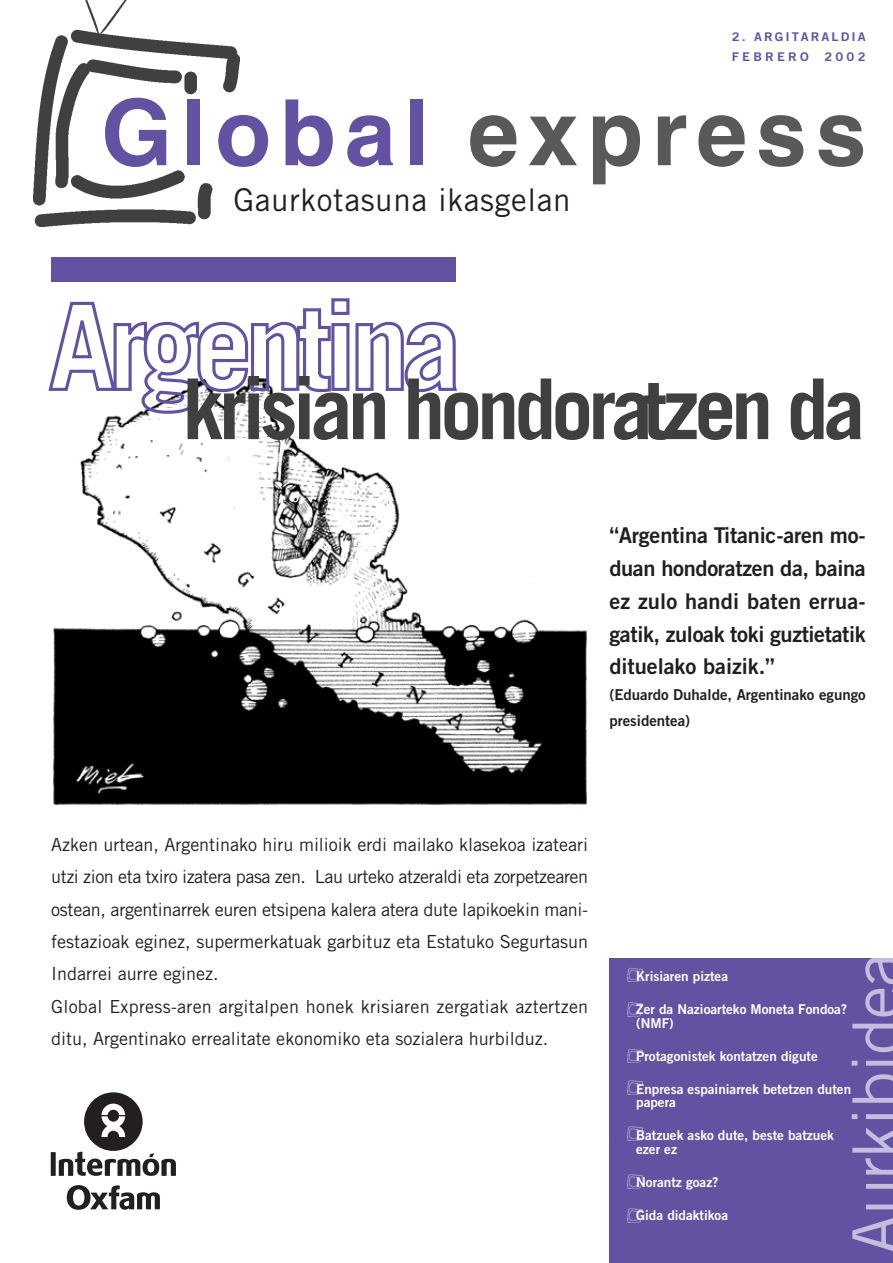
<style>
.page{position:relative;width:893px;height:1263px;background:#fff}
.page>*{position:absolute;margin:0;border:0;box-sizing:border-box;transform-origin:0 0}
.t1{font:700 91.5px "Helvetica";letter-spacing:.095em;color:#58595b}
.t2{font:700 84px "Trade Gothic";letter-spacing:-.06em;color:#404041}
.t3{font:67.5px "Trade Gothic";letter-spacing:-.02em;color:#c3bdde}
.t4{font:31.35px "Trade Gothic";letter-spacing:.02em;color:#231f20}
.t5{font:21.75px/32.7px "Trade Gothic Bold Two";letter-spacing:-.015em;color:#231f20;text-align:justify}
.t6{font:18px/32.4px "Trade Gothic";color:#231f20}
.t7{font:15px/26px "Trade Gothic Bold Two";color:#231f20}
.t8{font:13.5px/13.5px "Trade Gothic Bold Two";color:#fff}
.t9{font:12px/19.8px "Trade Gothic Bold Two";letter-spacing:.155em;color:#6352a2;scale:1.08 1}
.s1{color:#6352a2}
</style>
<div class="page">
<img style="left:53px;top:415px;width:534px;height:392px">
<svg style="left:67px;top:1185px;width:93px;height:25px"></svg>
<svg style="left:51px;top:1092px;width:125px;height:84px"></svg>
<div style="left:51px;top:257px;width:405px;height:24px;background:#6352a2"></div>
<svg style="left:48px;top:298px;width:409px;height:117px"></svg>
<img style="left:34px;top:0;width:205px;height:226px">
<div style="left:609px;top:959px;width:283px;height:304px;background:#6352a2"></div>
<img style="left:627px;top:1080px;width:16px;height:14px">
<img style="left:627px;top:1174px;width:16px;height:15px">
<img style="left:627px;top:967px;width:16px;height:15px">
<img style="left:627px;top:1002px;width:16px;height:15px">
<img style="left:627px;top:1048px;width:16px;height:15px">
<img style="left:627px;top:1126px;width:16px;height:15px">
<img style="left:627px;top:1208px;width:16px;height:14px">
<p class="t9" style="left:731px;top:28px;width:125px">2. ARGITARALDIA<br>FEBRERO</p>
<p class="t9" style="left:824px;top:48px;width:40px">2002</p>
<h1 class="t1" style="left:101px;top:95px;width:766px"><span class="s1">Global</span> express</h1>
<h3 class="t4" style="left:233px;top:188px;width:339px">Gaurkotasuna ikasgelan</h3>
<h2 class="t2" style="left:182px;top:378px;width:685px">krisian hondoratzen da</h2>
<p class="t5" style="left:609px;top:521px;width:258px">“Argentina Titanic-aren mo&shy;duan hondoratzen da, baina ez zulo handi baten errua&shy;gatik, zuloak toki guztietatik dituelako baizik.”</p>
<p class="t7" style="left:609px;top:683px;width:258px">(Eduardo Duhalde, Argentinako egungo presidentea)</p>
<p class="t6" style="left:51px;top:830px;width:538px">Azken urtean, Argentinako hiru milioik erdi mailako klasekoa izateari utzi zion eta txiro izatera pasa zen. Lau urteko atzeraldi eta zorpetzearen ostean, argentinarrek euren etsipena kalera atera dute lapikoekin mani&shy;festazioak eginez, supermerkatuak garbituz eta Estatuko Segurtasun Indarrei aurre eginez.<br>Global Express-aren argitalpen honek krisiaren zergatiak aztertzen ditu, Argentinako errealitate ekonomiko eta sozialera hurbilduz.</p>
<h3 class="t3" style="left:852px;top:1255px;width:304px;rotate:-90deg">Aurkibidea</h3>
<p class="t8" style="left:636px;top:971px;width:93px">Krisiaren piztea</p>
<p class="t8" style="left:636px;top:1004px;width:212px">Zer da Nazioarteko Moneta Fondoa? (NMF)</p>
<p class="t8" style="left:636px;top:1051px;width:183px">Protagonistek kontatzen digute</p>
<p class="t8" style="left:636px;top:1084px;width:216px">Enpresa espainiarrek betetzen duten papera</p>
<p class="t8" style="left:636px;top:1130px;width:199px">Batzuek asko dute, beste batzuek ezer ez</p>
<p class="t8" style="left:636px;top:1176px;width:84px">Norantz goaz?</p>
<p class="t8" style="left:636px;top:1209px;width:93px">Gida didaktikoa</p>
</div>
